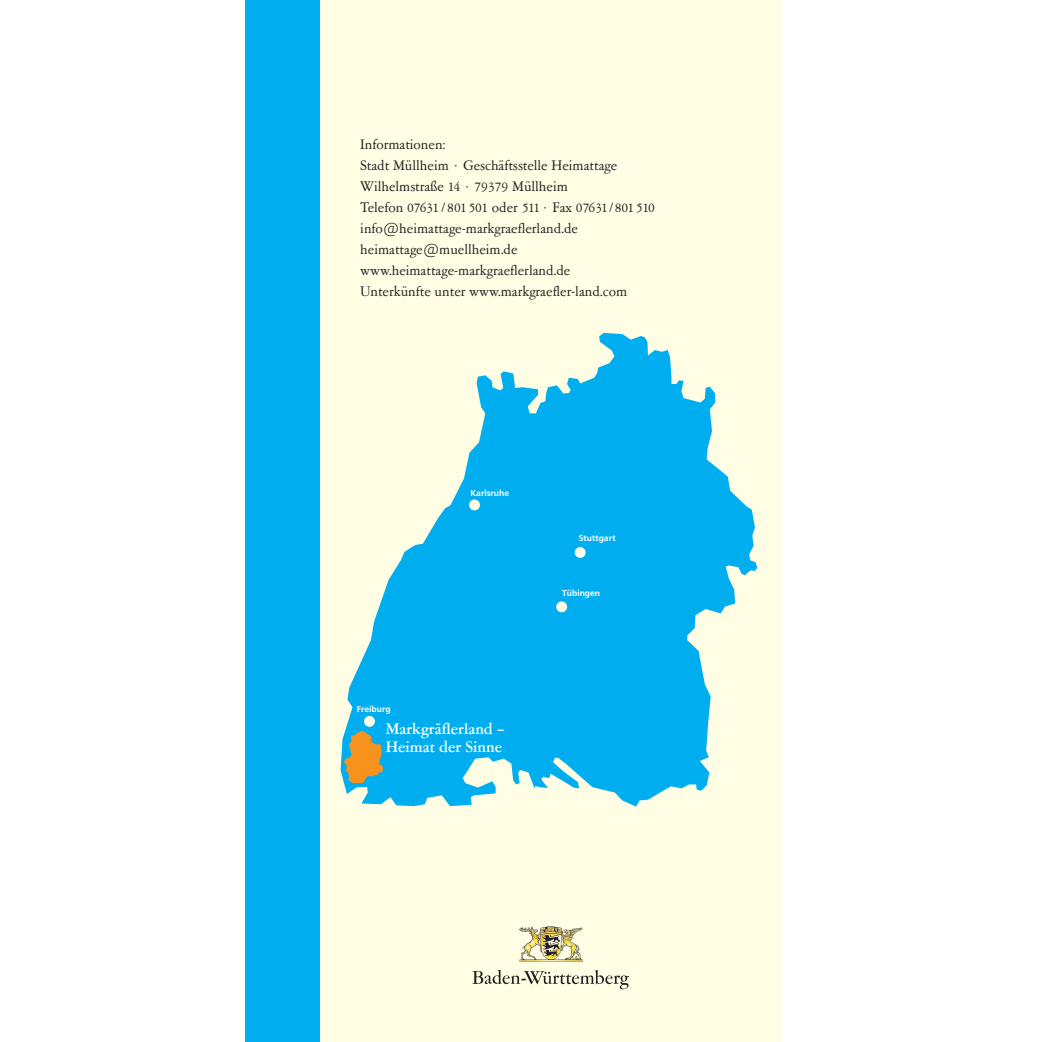
<style>
.page{position:relative;width:1042px;height:1042px;background:#fff}
.page>*{position:absolute;margin:0;border:0;box-sizing:border-box;transform-origin:0 0}
.t1{font:500 15.75px/17.8px "Garamont Amst EF";color:#fff}
.t2{font:14.35px/21px "Garamont Amst EF Rom";color:#231f20}
.t3{font:500 8.92px "Front Page";color:#fff}
</style>
<div class="page">
<div style="left:246px;top:0;width:535px;height:1042px;background:#fffde4"></div>
<div style="left:246px;top:0;width:74px;height:1042px;background:#00aeef"></div>
<img style="left:519px;top:927px;width:64px;height:34px">
<svg style="left:472px;top:970px;width:157px;height:19px"></svg>
<img style="left:345px;top:332px;width:413px;height:475px">
<img style="left:340px;top:730px;width:63px;height:62px">
<div style="left:364px;top:716px;width:11px;height:11px;background:#fffde4;border-radius:50%"></div>
<div style="left:469px;top:499px;width:11px;height:11px;background:#fffde4;border-radius:50%"></div>
<div style="left:575px;top:547px;width:10px;height:11px;background:#fffde4;border-radius:50%"></div>
<div style="left:556px;top:601px;width:11px;height:11px;background:#fffde4;border-radius:50%"></div>
<p class="t2" style="left:360px;top:136px;width:296px">Informationen:<br>Stadt Müllheim · Geschäftsstelle Heimattage Wilhelmstraße 14 · 79379 Müllheim<br>Telefon 07631 / 801501 oder 511· Fax 07631/801510 info@heimattage-markgraeflerland.de heimattage@muellheim.de www.heimattage-markgraeflerland.de<br>Unterkünfte unter www.markgraefler-land.com</p>
<p class="t3" style="left:470px;top:489px;width:40px">Karlsruhe</p>
<p class="t3" style="left:357px;top:704px;width:35px">Freiburg</p>
<p class="t1" style="left:386px;top:721px;width:120px">Markgräflerland –<br>Heimat der Sinne</p>
<p class="t3" style="left:579px;top:534px;width:38px">Stuttgart</p>
<p class="t3" style="left:562px;top:588px;width:40px">Tübingen</p>
</div>
